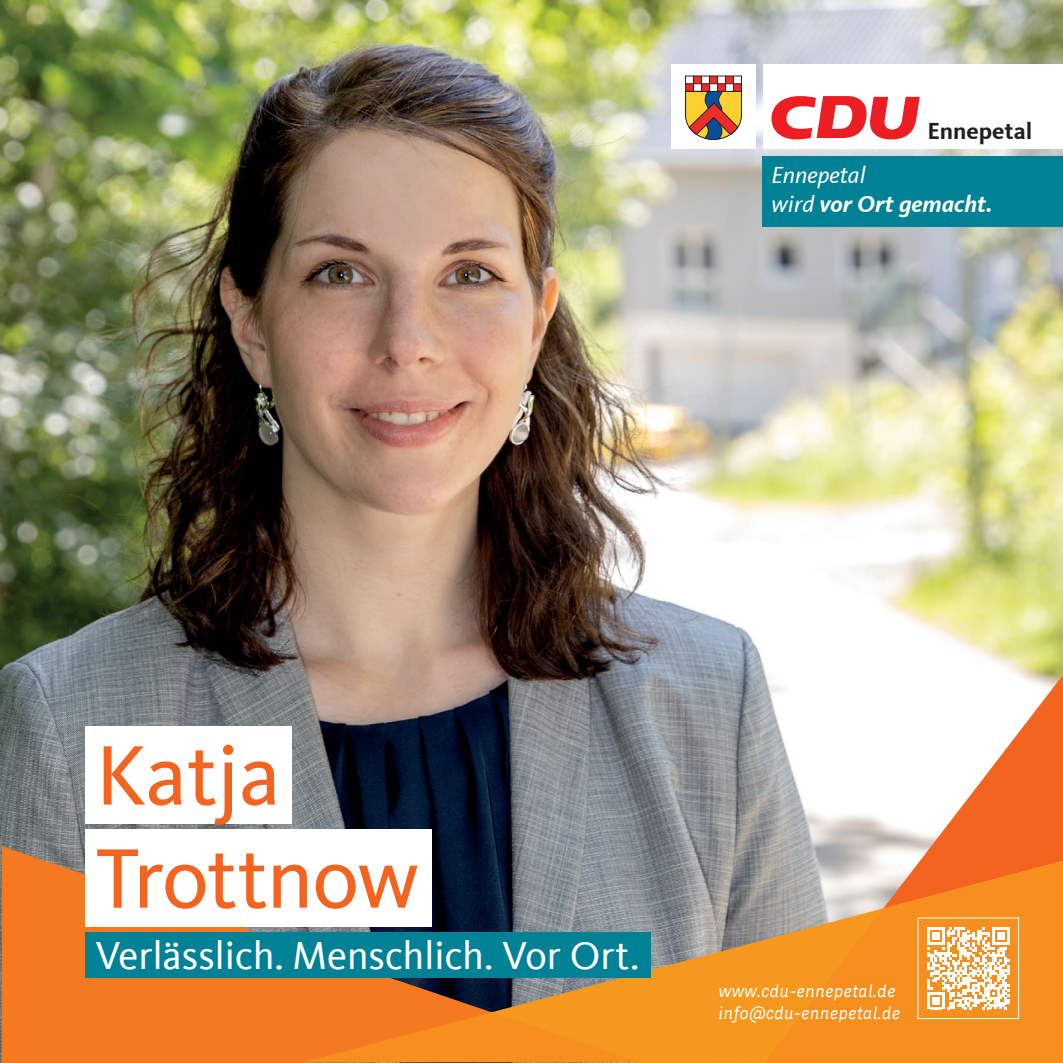
<style>
.page{position:relative;width:1063px;height:1063px;background:#fff}
.page>*{position:absolute;margin:0;border:0;box-sizing:border-box;transform-origin:0 0}
.t1{font:87.5px/103px "CDU Kievit Tab";letter-spacing:-.015em;color:#f36421}
.t2{font:40.25px "CDU Kievit Tab";color:#fff}
.t3{font:italic 700 24px/28.8px "CDU Kievit Tab";color:#fff}
.t4{font:700 24px "CDU Kievit Tab";color:#231f20}
.t5{font:italic 18px/21.5px "CDU Skopex";color:#fff}
.s1{font-weight:400}
</style>
<div class="page">
<img style="left:0;top:0;width:1063px;height:1063px">
<svg style="left:2px;top:846px;width:491px;height:217px;fill:#f47921"></svg>
<svg style="left:764px;top:675px;width:299px;height:186px"></svg>
<svg style="left:490px;top:861px;width:274px;height:202px"></svg>
<svg style="left:302px;top:1012px;width:338px;height:50px"></svg>
<svg style="left:764px;top:861px;width:299px;height:202px;fill:#f68f1e"></svg>
<div style="left:85px;top:727px;width:206px;height:97px;background:#fff"></div>
<div style="left:85px;top:830px;width:347px;height:97px;background:#fff"></div>
<div style="left:85px;top:933px;width:565px;height:45px;background:#008195"></div>
<svg style="left:927px;top:927px;width:82px;height:82px"></svg>
<div style="left:918px;top:918px;width:101px;height:101px;border:1px solid #fff"></div>
<div style="left:671px;top:64px;width:85px;height:85px;background:#fff"></div>
<svg style="left:685px;top:76px;width:57px;height:64px"></svg>
<div style="left:763px;top:156px;width:300px;height:70px;background:#008195"></div>
<div style="left:763px;top:64px;width:300px;height:85px;background:#fff"></div>
<svg style="left:771px;top:96px;width:149px;height:43px"></svg>
<h3 class="t4" style="left:927px;top:117px;width:107px">Ennepetal</h3>
<h3 class="t3" style="left:771px;top:160px;width:223px"><span class="s1">Ennepetal<br>wird</span> vor Ort gemacht.</h3>
<h1 class="t1" style="left:96px;top:725px;width:325px">Katja<br>Trottnow</h1>
<h2 class="t2" style="left:96px;top:933px;width:545px">Verlässlich. Menschlich. Vor Ort.</h2>
<p class="t5" style="left:719px;top:980px;width:184px">www.cdu-ennepetal.de info@cdu-ennepetal.de</p>
</div>
